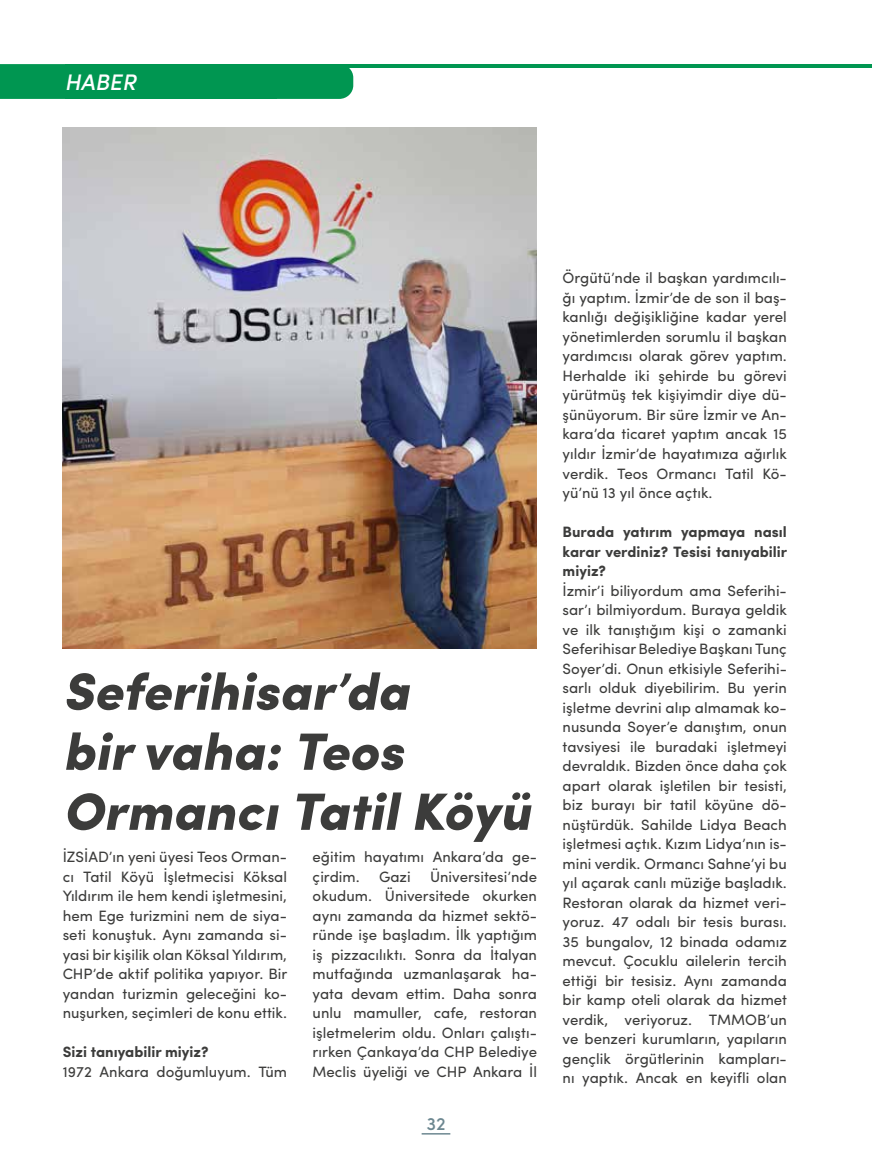
<style>
.page{position:relative;width:872px;height:1170px;background:#fff}
.page>*{position:absolute;margin:0;border:0;box-sizing:border-box;transform-origin:0 0}
.t1{font:italic 900 52.5px/60px "Sofia Pro";color:#3c3c3b}
.t2{font:italic 500 22.5px "Sofia Pro";color:#fff}
.t3{font:500 18px "Sofia Pro";color:#6d8891}
.t4{font:15px/19.5px "Sofia Pro";color:#3c3c3b;text-align:justify}
.t5{font:700 15px/19.5px "Sofia Pro";color:#3c3c3b;text-align:justify}
</style>
<div class="page">
<hr style="left:421px;top:1132px;width:29px;height:2px;background:#6d8891">
<img style="left:63px;top:128px;width:473px;height:520px">
<hr style="left:261px;top:64px;width:611px;height:3px;background:#009651">
<div style="left:0;top:64px;width:353px;height:35px;background:#009651"></div>
<div style="left:65px;top:64px;width:211px;height:35px;background:#009651"></div>
<h2 class="t2" style="left:65px;top:65px;width:73px">HABER</h2>
<h1 class="t1" style="left:63px;top:657px;width:469px">Seferihisar’da<br>bir vaha: Teos<br>Ormancı Tatil Köyü</h1>
<p class="t4" style="left:63px;top:846px;width:226px">İZSİAD’ın yeni üyesi Teos Orman&shy;cı Tatil Köyü İşletmecisi Köksal Yıldırım ile hem kendi işletmesini, hem Ege turizmini nem de siya&shy;seti konuştuk. Aynı zamanda si&shy;yasi bir kişilik olan Köksal Yıldırım, CHP’de aktif politika yapıyor. Bir yandan turizmin geleceğini ko&shy;nuşurken, seçimleri de konu ettik.</p>
<p class="t5" style="left:63px;top:1041px;width:147px">Sizi tanıyabilir miyiz?</p>
<p class="t4" style="left:63px;top:1060px;width:226px">1972 Ankara doğumluyum. Tüm</p>
<p class="t4" style="left:313px;top:846px;width:226px">eğitim hayatımı Ankara’da ge&shy;çirdim.</p>
<p class="t4" style="left:313px;top:865px;width:226px;text-indent:117px">Üniversitesi’nde okudum. Üniversitede okurken aynı zamanda da hizmet sektö&shy;ründe işe başladım. İlk yaptığım iş pizzacılıktı. Sonra da İtalyan mutfağında uzmanlaşarak ha&shy;yata devam ettim. Daha sonra unlu mamuller, cafe, restoran işletmelerim oldu. Onları çalıştı&shy;rırken Çankaya’da CHP Belediye Meclis üyeliği ve CHP Ankara İl</p>
<p class="t4" style="left:379px;top:865px;width:33px">Gazi</p>
<p class="t3" style="left:426px;top:1109px;width:21px">32</p>
<p class="t4" style="left:562px;top:267px;width:226px">Örgütü’nde il başkan yardımcılı&shy;ğı yaptım. İzmir’de de son il baş&shy;kanlığı değişikliğine kadar yerel yönetimlerden sorumlu il başkan yardımcısı olarak görev yaptım.<br>Herhalde iki şehirde bu görevi yürütmüş tek kişiyimdir diye dü&shy;şünüyorum. Bir süre İzmir ve An&shy;kara’da ticaret yaptım ancak 15 yıldır İzmir’de hayatımıza ağırlık verdik. Teos Ormancı Tatil Kö&shy;yü’nü 13 yıl önce açtık.</p>
<p class="t5" style="left:562px;top:521px;width:226px">Burada yatırım yapmaya nasıl karar verdiniz? Tesisi tanıyabilir miyiz?</p>
<p class="t4" style="left:562px;top:579px;width:226px">İzmir’i biliyordum ama Seferihi&shy;sar’ı bilmiyordum. Buraya geldik ve ilk tanıştığım kişi o zamanki Seferihisar Belediye Başkanı Tunç Soyer’di. Onun etkisiyle Seferihi&shy;sarlı olduk diyebilirim. Bu yerin işletme devrini alıp almamak ko&shy;nusunda Soyer’e danıştım, onun tavsiyesi ile buradaki işletmeyi devraldık. Bizden önce daha çok apart olarak işletilen bir tesisti, biz burayı bir tatil köyüne dö&shy;nüştürdük. Sahilde Lidya Beach işletmesi açtık. Kızım Lidya’nın is&shy;mini verdik. Ormancı Sahne’yi bu yıl açarak canlı müziğe başladık.<br>Restoran olarak da hizmet veri&shy;yoruz. 47 odalı bir tesis burası.<br>35 bungalov, 12 binada odamız mevcut. Çocuklu ailelerin tercih ettiği bir tesisiz. Aynı zamanda bir kamp oteli olarak da hizmet verdik, veriyoruz. TMMOB’un ve benzeri kurumların, yapıların gençlik örgütlerinin kampları&shy;nı yaptık. Ancak en keyifli olan</p>
</div>
